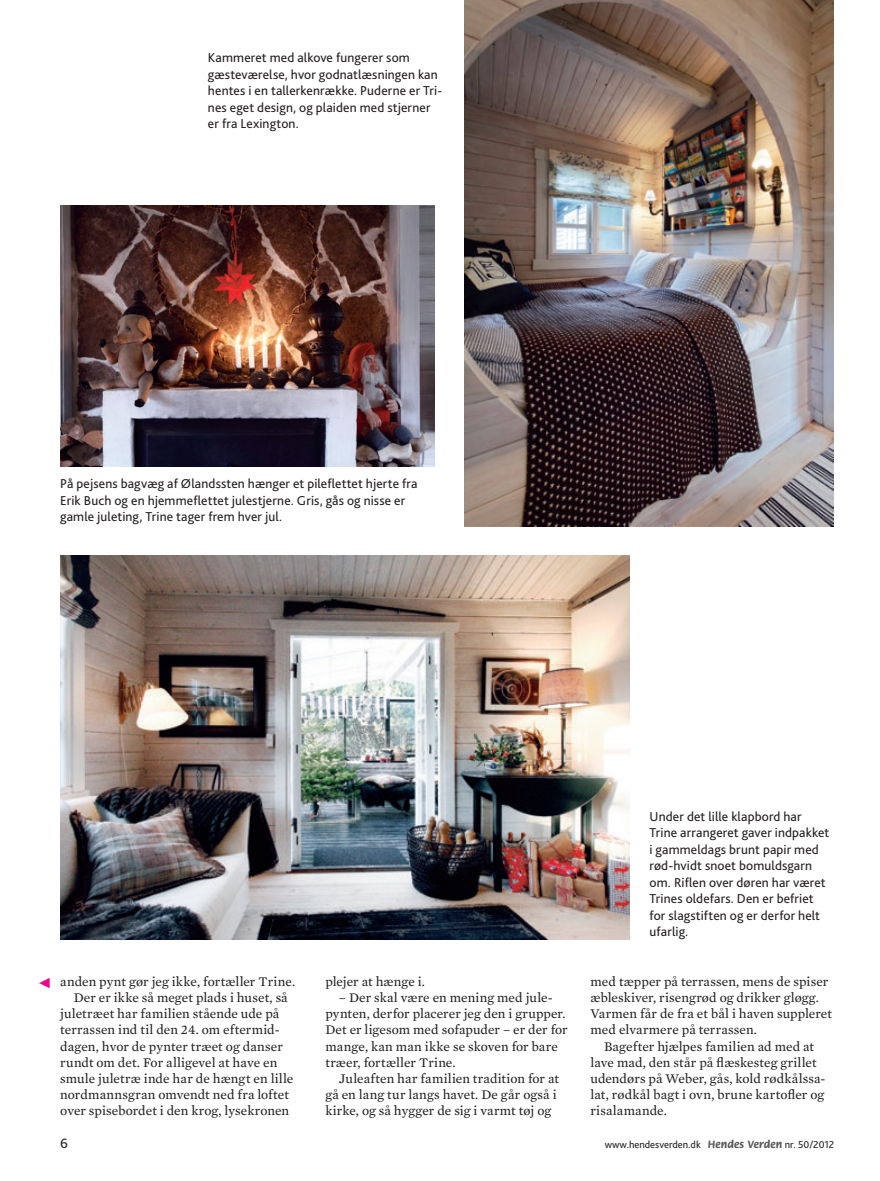
<style>
.page{position:relative;width:880px;height:1181px;background:#fff}
.page>*{position:absolute;margin:0;border:0;box-sizing:border-box;transform-origin:0 0}
.t1{font:14.25px "Bliss 2";color:#231f20}
.t2{font:13.5px/16.2px "Mercury Text G2";letter-spacing:.005em;color:#231f20}
.t3{font:13.5px/16.5px "Bliss 2";letter-spacing:.01em;color:#231f20}
.t4{font:10.5px "Bliss 2";color:#231f20}
.s1{font-family:"Flora Std";font-weight:700;font-size:11.25px;color:#57585a}
</style>
<div class="page">
<img style="left:60px;top:206px;width:374px;height:260px">
<img style="left:465px;top:0;width:368px;height:527px">
<img style="left:60px;top:555px;width:570px;height:384px">
<p class="t3" style="left:208px;top:49px;width:236px">Kammeret med alkove fungerer som gæsteværelse, hvor godnatlæsningen kan hentes i en tallerkenrække. Puderne er Tri&shy;nes eget design, og plaiden med stjerner er fra Lexington.</p>
<p class="t3" style="left:60px;top:475px;width:359px">På pejsens bagvæg af Ølandssten hænger et pileflettet hjerte fra<br>Erik Buch og en hjemmeflettet julestjerne. Gris, gås og nisse er gamle juleting, Trine tager frem hver jul.</p>
<p class="t2" style="left:60px;top:972px;width:236px">anden pynt gør jeg ikke, fortæller Trine.</p>
<p class="t2" style="left:74px;top:988px;width:215px">Der er ikke så meget plads i huset, så</p>
<p class="t2" style="left:60px;top:1005px;width:221px">juletræet har familien stående ude på</p>
<p class="t2" style="left:60px;top:1021px;width:221px">terrassen ind til den 24. om eftermid-</p>
<p class="t2" style="left:60px;top:1037px;width:224px">dagen, hvor de pynter træet og danser</p>
<p class="t2" style="left:60px;top:1053px;width:219px">rundt om det. For alligevel at have en</p>
<p class="t2" style="left:60px;top:1069px;width:235px">smule juletræ inde har de hængt en lille</p>
<p class="t2" style="left:60px;top:1086px;width:230px">nordmannsgran omvendt ned fra loftet</p>
<p class="t2" style="left:60px;top:1102px;width:230px">over spisebordet i den krog, lysekronen</p>
<p class="t2" style="left:325px;top:972px;width:101px">plejer at hænge i.</p>
<p class="t2" style="left:325px;top:988px;width:244px;text-indent:14px">– Der skal være en mening med jule&shy;pynten, derfor placerer jeg den i grupper.<br>Det er ligesom med sofapuder – er der for mange, kan man ikke se skoven for bare træer, fortæller Trine.</p>
<p class="t2" style="left:325px;top:1069px;width:235px;text-indent:14px">Juleaften har familien tradition for at gå en lang tur langs havet. De går også i kirke, og så hygger de sig i varmt tøj og</p>
<p class="t3" style="left:649px;top:807px;width:181px">Under det lille klapbord har<br>Trine arrangeret gaver indpakket i gammeldags brunt papir med rød-hvidt snoet bomuldsgarn om. Riflen over døren har været<br>Trines oldefars. Den er befriet for slagstiften og er derfor helt ufarlig.</p>
<p class="t2" style="left:590px;top:972px;width:243px">med tæpper på terrassen, mens de spiser æbleskiver, risengrød og drikker gløgg.<br>Varmen får de fra et bål i haven suppleret med elvarmere på terrassen.</p>
<p class="t2" style="left:590px;top:1037px;width:236px;text-indent:14px">Bagefter hjælpes familien ad med at lave mad, den står på flæskesteg grillet udendørs på Weber, gås, kold rødkålssa&shy;lat, rødkål bagt i ovn, brune kartofler og risalamande.</p>
<p class="t1" style="left:60px;top:1134px;width:9px">6</p>
<p class="t4" style="left:604px;top:1137px;width:231px">www.hendesverden.dk <span class="s1">Hendes Verden</span> nr. 50/2012</p>
</div>
